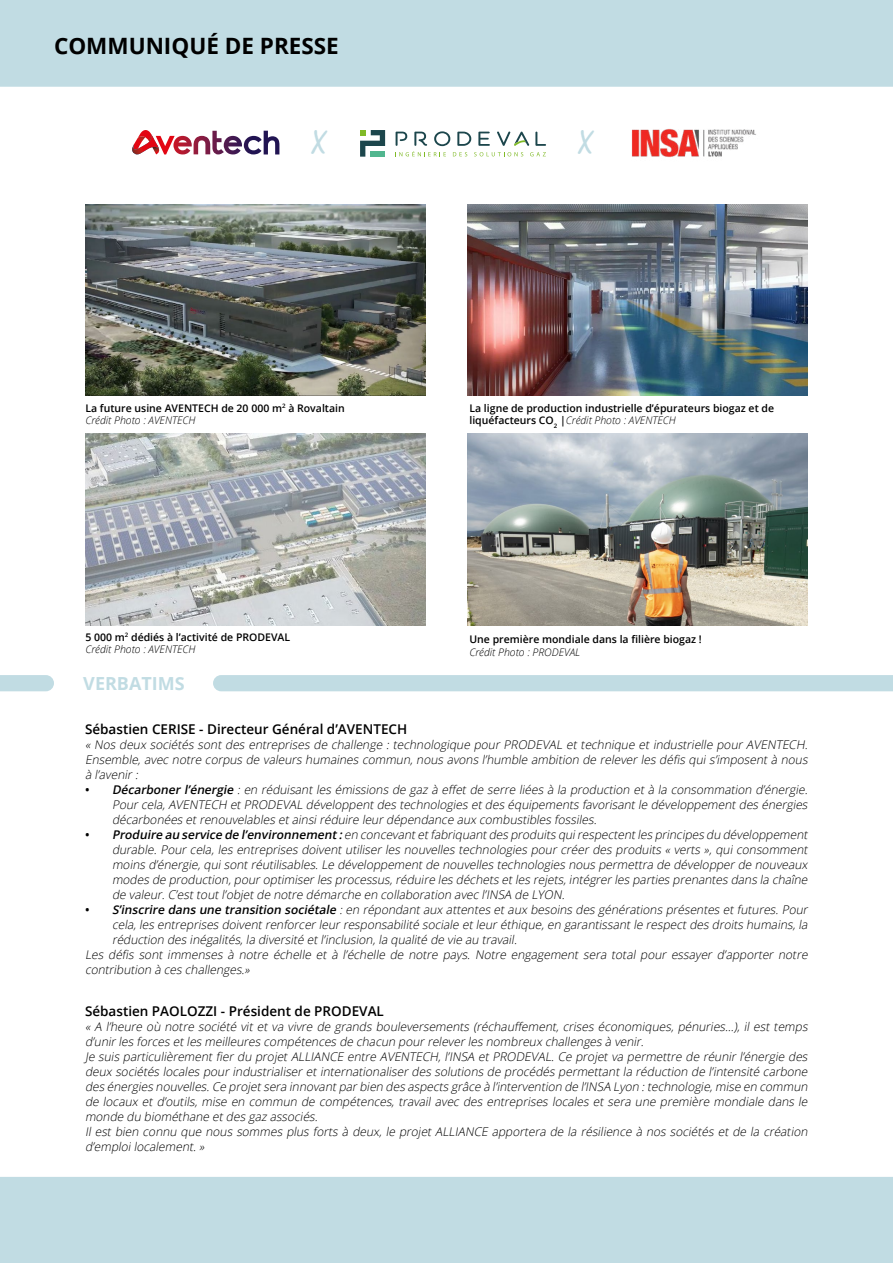
<style>
.page{position:relative;width:893px;height:1263px;background:#fff}
.page>*{position:absolute;margin:0;border:0;box-sizing:border-box;transform-origin:0 0}
.t1{font:700 32.4px "Bakerie Rough";color:#c1dce3}
.t2{font:700 22.5px "Open Sans";color:#000}
.t3{font:700 18px "Open Sans";color:#c1dce3}
.t4{font:600 13.5px "Open Sans";color:#000}
.t5{font:italic 300 12px/15px "Open Sans";color:#000;text-align:justify}
.t6{font:600 10.5px/12.6px "Open Sans";color:#000}
.t7{font:italic 300 10.5px "Open Sans";color:#000}
.s1{font-weight:300;font-style:italic}
.s2{font-weight:600;font-style:normal}
.s3{font-weight:600}
</style>
<div class="page">
<div style="left:0;top:0;width:893px;height:87px;background:#c1dce3"></div>
<div style="left:0;top:1177px;width:893px;height:86px;background:#c1dce3"></div>
<div style="left:213px;top:675px;width:680px;height:16px;background:#c1dce3"></div>
<svg style="left:0;top:675px;width:54px;height:16px"></svg>
<img style="left:85px;top:434px;width:341px;height:191px">
<img style="left:467px;top:204px;width:340px;height:192px">
<img style="left:467px;top:434px;width:340px;height:191px">
<img style="left:85px;top:204px;width:341px;height:192px">
<svg style="left:132px;top:130px;width:147px;height:25px"></svg>
<svg style="left:395px;top:131px;width:151px;height:25px"></svg>
<svg style="left:360px;top:130px;width:25px;height:27px"></svg>
<div style="left:371px;top:151px;width:14px;height:6px;background:#51b68f"></div>
<img style="left:631px;top:129px;width:125px;height:29px">
<h2 class="t2" style="left:54px;top:30px;width:286px">COMMUNIQUÉ DE PRESSE</h2>
<h1 class="t1" style="left:311px;top:123px;width:18px">X</h1>
<h1 class="t1" style="left:578px;top:123px;width:18px">X</h1>
<p class="t6" style="left:85px;top:401px;width:261px">La future usine AVENTECH de 20 000 m<sup>2</sup> à Rovaltain<br><span class="s1">Crédit Photo : AVENTECH</span></p>
<p class="t6" style="left:85px;top:630px;width:206px">5 000 m<sup>2</sup> dédiés à l’activité de PRODEVAL<br><span class="s1">Crédit Photo : AVENTECH</span></p>
<h3 class="t3" style="left:83px;top:671px;width:103px">VERBATIMS</h3>
<p class="t6" style="left:469px;top:401px;width:306px">La ligne de production industrielle d’épurateurs biogaz et de liquéfacteurs CO<sub>2</sub> |<span class="s1">Crédit Photo : AVENTECH</span></p>
<p class="t6" style="left:469px;top:633px;width:234px">Une première mondiale dans la filière biogaz !</p>
<p class="t7" style="left:469px;top:645px;width:112px">Crédit Photo : PRODEVAL</p>
<p class="t4" style="left:85px;top:720px;width:324px">Sébastien CERISE - Directeur Général d’AVENTECH</p>
<p class="t5" style="left:85px;top:737px;width:727px">« Nos deux sociétés sont des entreprises de challenge : technologique pour PRODEVAL et technique et industrielle pour AVENTECH.<br>Ensemble, avec notre corpus de valeurs humaines commun, nous avons l’humble ambition de relever les défis qui s’imposent à nous à l’avenir:</p>
<p class="t5" style="left:112px;top:782px;width:700px;text-indent:-27px"><span class="s2">•</span> <span class="s3">Décarboner l’énergie</span> : en réduisant les émissions de gaz à effet de serre liées à la production et à la consommation d’énergie.<br>Pourcela,AVENTECH etPRODEVAL développentdes technologies etdes équipements favorisantle développementdes énergies décarbonées etrenouvelables etainsiréduire leurdépendance aux combustibles fossiles.</p>
<p class="t5" style="left:112px;top:827px;width:700px;text-indent:-27px"><span class="s2">•</span> <span class="s3">Produire au service de l’environnement:</span>en concevantetfabriquantdes produits quirespectentles principes du développement durable. Pour cela, les entreprises doivent utiliser les nouvelles technologies pour créer des produits « verts », qui consomment moins d’énergie,quisontréutilisables.Le développementde nouvelles technologies nous permettra de développerde nouveaux modes de production,pouroptimiserles processus,réduire les déchets etles rejets,intégrerles parties prenantes dans la chaîne de valeur.C’esttoutl’objetde notre démarche en collaboration avec l’INSA de LYON.</p>
<p class="t5" style="left:85px;top:902px;width:727px"><span class="s2">•</span> <span class="s3">S’inscrire dans une transition sociétale</span> :en répondantaux attentes etaux besoins des générations présentes etfutures.Pour</p>
<p class="t5" style="left:112px;top:917px;width:700px">cela,les entreprises doiventrenforcerleurresponsabilité sociale etleuréthique,en garantissantle respectdes droits humains,la</p>
<p class="t5" style="left:112px;top:932px;width:409px">réduction des inégalités,la diversité etl’inclusion,la qualité de vie au travail.</p>
<p class="t5" style="left:85px;top:947px;width:727px">Les défis sont immenses à notre échelle et à l’échelle de notre pays. Notre engagement sera total pour essayer d’apporter notre</p>
<p class="t5" style="left:85px;top:962px;width:169px">contribution à ces challenges.»</p>
<p class="t4" style="left:85px;top:1002px;width:300px">Sébastien PAOLOZZI - Président de PRODEVAL</p>
<p class="t5" style="left:85px;top:1019px;width:727px;text-align:left">« A l’heure où notre société vit et va vivre de grands bouleversements (réchauffement, crises économiques, pénuries…), il est temps d’unirles forces etles meilleures compétences de chacun pourreleverles nombreux challenges à venir.<br>Je suis particulièrement fier du projet ALLIANCE entre AVENTECH, l’INSA et PRODEVAL. Ce projet va permettre de réunir l’énergie des deux sociétés locales pour industrialiser et internationaliser des solutions de procédés permettant la réduction de l’intensité carbone des énergies nouvelles.Ce projetsera innovantparbien des aspects grâce à l’intervention de l’INSA Lyon :technologie,mise en commun de locaux et d’outils, mise en commun de compétences, travail avec des entreprises locales et sera une première mondiale dans le monde du biométhane etdes gaz associés.<br>Il est bien connu que nous sommes plus forts à deux, le projet ALLIANCE apportera de la résilience à nos sociétés et de la création d’emploilocalement.»</p>
</div>
